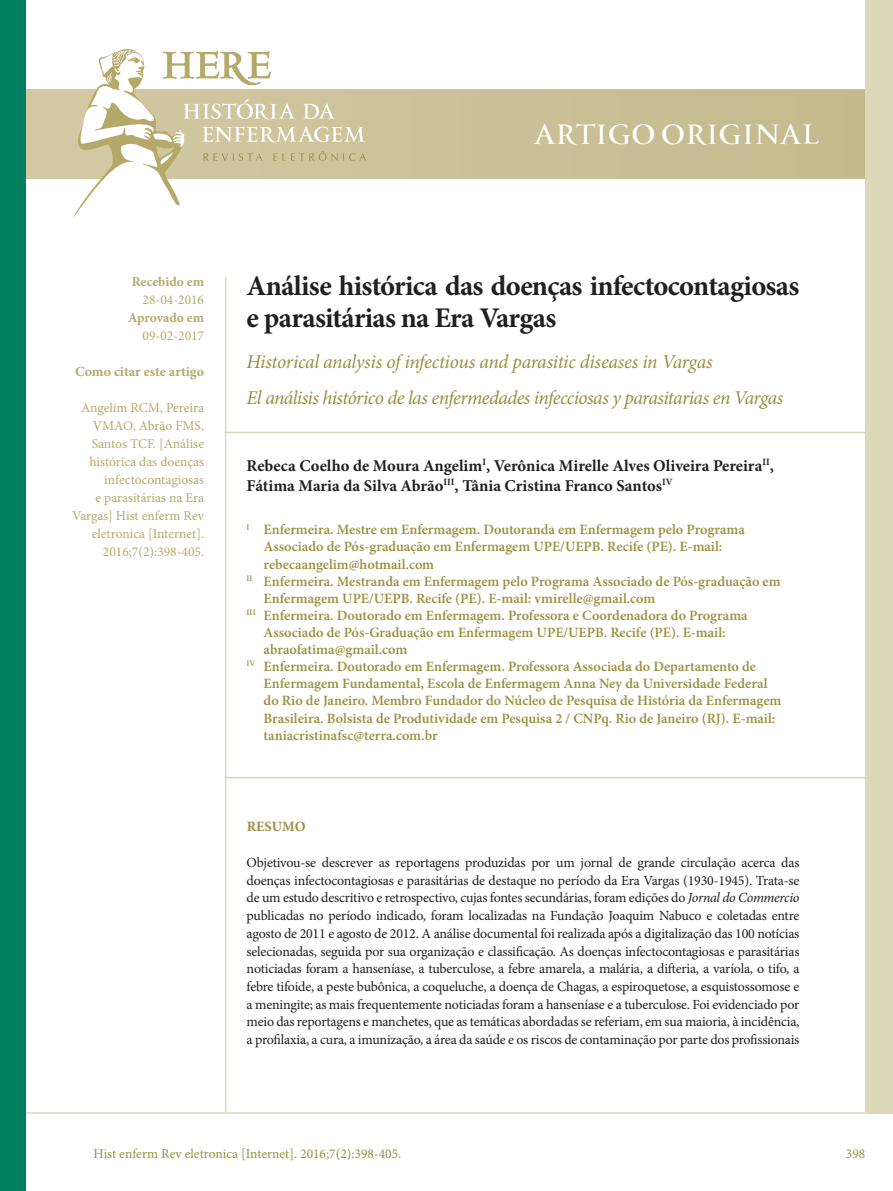
<style>
.page{position:relative;width:893px;height:1191px;background:#fff}
.page>*{position:absolute;margin:0;border:0;box-sizing:border-box;transform-origin:0 0}
.t1{font:700 28.5px/31.5px "Minion Pro";letter-spacing:-.025em;color:#231f20}
.t2{font:27px "PF Monumenta Pro";letter-spacing:-.005em;color:#fff}
.t3{font:italic 19.5px/36.8px "Minion Pro";letter-spacing:-.025em;color:#9b8f3f}
.t4{font:700 16.5px/19.8px "Minion Pro";color:#231f20}
.t5{font:600 14.25px "Minion Pro";color:#9b8f3f}
.t6{font:700 14.25px "Minion Pro";letter-spacing:.005em;color:#9b8f3f}
.t7{font:13.95px/17.7px "Minion Pro";letter-spacing:-.015em;color:#231f20;text-align:justify}
.t8{font:700 13.95px "Minion Pro";color:#b5a96a}
.t9{font:13.5px/18px "Minion Pro";color:#b5a96a;text-align:right}
.t10{font:13.5px "Minion Pro";color:#9b8f3f}
.t11{font:700 13.5px "Minion Pro";letter-spacing:-.005em;color:#b5a96a}
.s1{font-style:italic}
</style>
<div class="page">
<svg style="left:26px;top:89px;width:839px;height:90px;background:#c9bf95"></svg>
<hr style="left:225px;top:276px;width:1px;height:837px;background:#ded8bb">
<div style="left:865px;top:0;width:28px;height:1113px;background:#ded8bb"></div>
<hr style="left:0;top:1112px;width:893px;height:1px;background:#ded8bb">
<div style="left:0;top:0;width:26px;height:1191px;background:#00805f"></div>
<svg style="left:71px;top:49px;width:294px;height:169px"></svg>
<hr style="left:225px;top:432px;width:668px;height:1px;background:#ded8bb">
<hr style="left:225px;top:777px;width:668px;height:1px;background:#ded8bb">
<h2 class="t2" style="left:534px;top:117px;width:287px">ARTIGO ORIGINAL</h2>
<p class="t11" style="left:132px;top:272px;width:74px">Recebido em</p>
<p class="t9" style="left:143px;top:291px;width:63px">28-04-2016</p>
<p class="t11" style="left:128px;top:308px;width:77px">Aprovado em</p>
<p class="t9" style="left:143px;top:327px;width:63px">09-02-2017</p>
<p class="t8" style="left:75px;top:362px;width:131px">Como citar este artigo</p>
<p class="t9" style="left:72px;top:399px;width:133px">Angelim RCM, Pereira<br>VMAO, Abrão FMS,<br>Santos TCF. [Análise histórica das doenças infectocontagiosas<br>e parasitárias na Era<br>Vargas] Hist enferm Rev eletronica [Internet].<br>2016;7(2):398-405.</p>
<h1 class="t1" style="left:247px;top:270px;width:554px">Análise histórica das doenças infectocontagiosas e parasitárias na Era Vargas</h1>
<h3 class="t3" style="left:247px;top:343px;width:538px">Historical analysis of infectious and parasitic diseases in Vargas<br>El análisis histórico de las enfermedades infecciosas y parasitarias en Vargas</h3>
<p class="t4" style="left:247px;top:455px;width:529px">Rebeca Coelho de Moura Angelim<sup>I</sup>, Verônica Mirelle Alves Oliveira Pereira<sup>II</sup>,<br>Fátima Maria da Silva Abrão<sup>III</sup>, Tânia Cristina Franco Santos<sup>IV</sup></p>
<p class="t5" style="left:247px;top:520px;width:500px"><sup>I</sup> Enfermeira. Mestre em Enfermagem. Doutoranda em Enfermagem pelo Programa</p>
<p class="t5" style="left:264px;top:537px;width:460px">Associado de Pós-graduação em Enfermagem UPE/UEPB. Recife (PE). E-mail:</p>
<p class="t5" style="left:264px;top:554px;width:172px">rebecaangelim@hotmail.com</p>
<p class="t5" style="left:247px;top:571px;width:535px"><sup>II</sup> Enfermeira. Mestranda em Enfermagem pelo Programa Associado de Pós-graduação em</p>
<p class="t5" style="left:264px;top:588px;width:393px">Enfermagem UPE/UEPB. Recife (PE). E-mail: vmirelle@gmail.com</p>
<p class="t5" style="left:247px;top:605px;width:503px"><sup>III</sup> Enfermeira. Doutorado em Enfermagem. Professora e Coordenadora do Programa</p>
<p class="t5" style="left:264px;top:622px;width:464px">Associado de Pós-Graduação em Enfermagem UPE/UEPB. Recife (PE). E-mail:</p>
<p class="t5" style="left:264px;top:639px;width:145px">abraofatima@gmail.com</p>
<p class="t5" style="left:247px;top:657px;width:511px"><sup>IV</sup> Enfermeira. Doutorado em Enfermagem. Professora Associada do Departamento de</p>
<p class="t5" style="left:264px;top:674px;width:505px">Enfermagem Fundamental, Escola de Enfermagem Anna Ney da Universidade Federal</p>
<p class="t5" style="left:264px;top:691px;width:519px">do Rio de Janeiro. Membro Fundador do Núcleo de Pesquisa de História da Enfermagem</p>
<p class="t5" style="left:264px;top:708px;width:513px">Brasileira. Bolsista de Produtividade em Pesquisa 2 / CNPq. Rio de Janeiro (RJ). E-mail:</p>
<p class="t5" style="left:264px;top:725px;width:175px">taniacristinafsc@terra.com.br</p>
<p class="t6" style="left:247px;top:816px;width:61px">RESUMO</p>
<p class="t7" style="left:247px;top:853px;width:554px">Objetivou-se descrever as reportagens produzidas por um jornal de grande circulação acerca das doenças infectocontagiosas e parasitárias de destaque no período da Era Vargas (1930-1945). Trata-se de um estudo descritivo e retrospectivo, cujas fontes secundárias, foram edições do <span class="s1">Jornal do Commercio </span>publicadas no período indicado, foram localizadas na Fundação Joaquim Nabuco e coletadas entre agosto de 2011 e agosto de 2012. A análise documental foi realizada após a digitalização das 100 notícias selecionadas, seguida por sua organização e classificação. As doenças infectocontagiosas e parasitárias noticiadas foram a hanseníase, a tuberculose, a febre amarela, a malária, a difteria, a varíola, o tifo, a febre tifoide, a peste bubônica, a coqueluche, a doença de Chagas, a espiroquetose, a esquistossomose e a meningite; as mais frequentemente noticiadas foram a hanseníase e a tuberculose. Foi evidenciado por meio das reportagens e manchetes, que as temáticas abordadas se referiam, em sua maioria, à incidência, a profilaxia, a cura, a imunização, a área da saúde e os riscos de contaminação por parte dos profissionais</p>
<p class="t10" style="left:94px;top:1144px;width:309px">Hist enferm Rev eletronica [Internet]. 2016;7(2):398-405.</p>
<p class="t10" style="left:846px;top:1144px;width:21px">398</p>
</div>
